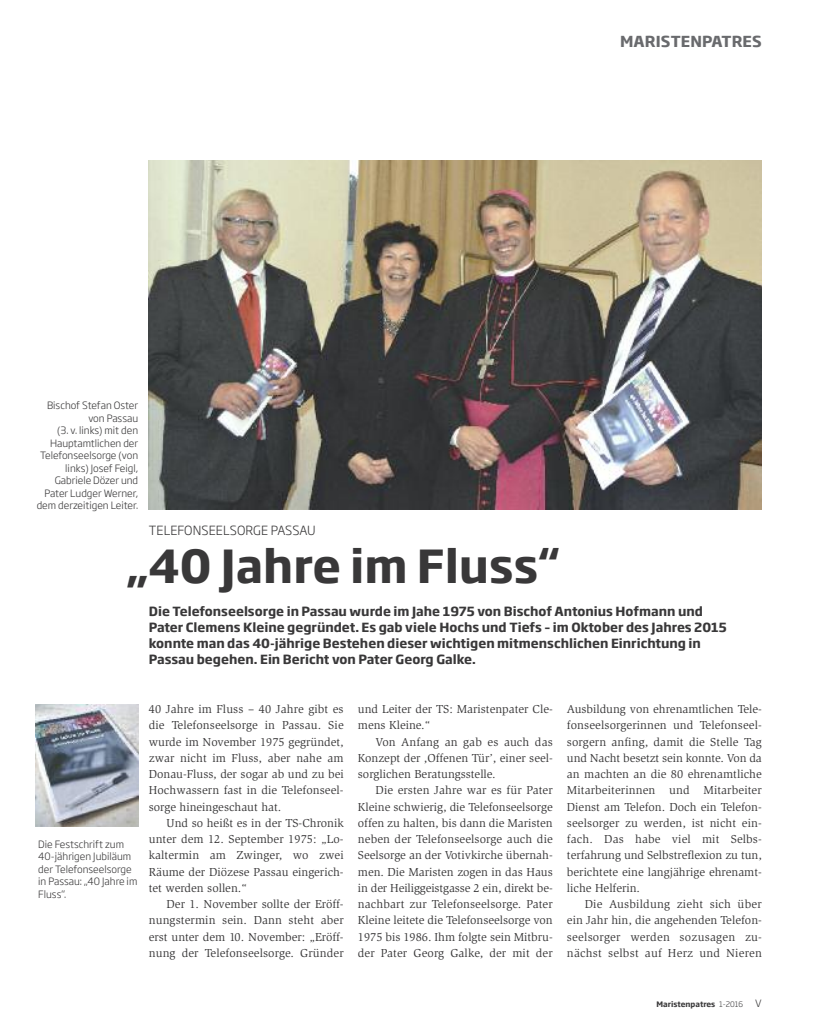
<style>
.page{position:relative;width:815px;height:1028px;background:#fff}
.page>*{position:absolute;margin:0;border:0;box-sizing:border-box;transform-origin:0 0}
.t1{font:700 45px "Soho Gothic Std";color:#393839}
.t2{font:700 15px "Soho Gothic Std";letter-spacing:.005em;color:#696a6d}
.t3{font:700 12.5px/16.2px "Soho Gothic Std";color:#393839}
.t4{font:300 12.5px "Soho Gothic Std";letter-spacing:.005em;color:#393839}
.t5{font:11.88px/16.2px "Slimbach Std";color:#393839;text-align:justify}
.t6{font:300 10px/12.5px "Soho Gothic Std";color:#393839;text-align:right}
.t7{font:700 7.5px "Soho Gothic Std";color:#393839}
.s1{font-weight:300}
.s2{font-weight:300;font-size:10px}
</style>
<div class="page">
<img style="left:149px;top:160px;width:613px;height:350px">
<img style="left:35px;top:704px;width:103px;height:122px">
<p class="t6" style="left:37px;top:400px;width:103px">Bischof Stefan Oster von Passau<br>(3. v. links) mit den<br>Hauptamtlichen der<br>Telefonseelsorge (von links) Josef Feigl,<br>Gabriele Dözer und<br>Pater Ludger Werner, dem derzeitigen Leiter.</p>
<p class="t2" style="left:620px;top:33px;width:143px">MARISTENPATRES</p>
<p class="t4" style="left:149px;top:524px;width:168px">TELEFONSEELSORGE PASSAU</p>
<h1 class="t1" style="left:126px;top:541px;width:435px">„40 Jahre im Fluss“</h1>
<p class="t3" style="left:149px;top:603px;width:579px">Die Telefonseelsorge in Passau wurde im Jahe 1975 von Bischof Antonius Hofmann und Pater Clemens Kleine gegründet. Es gab viele Hochs und Tiefs – im Oktober des Jahres 2015 konnte man das 40-jährige Bestehen dieser wichtigen mitmenschlichen Einrichtung in Passau begehen. Ein Bericht von Pater Georg Galke.</p>
<p class="t6" style="left:38px;top:837px;width:101px;text-align:left">Die Festschrift zum<br>40-jährigen Jubiläum der Telefonseelsorge in Passau: „40 Jahre im<br>Fluss“.</p>
<p class="t5" style="left:149px;top:702px;width:196px">40 Jahre im Fluss – 40 Jahre gibt es die Telefonseelsorge in Passau. Sie wurde im November 1975 gegründet, zwar nicht im Fluss, aber nahe am Donau-Fluss, der sogar ab und zu bei Hochwassern fast in die Telefonseel&shy;sorge hineingeschaut hat.</p>
<p class="t5" style="left:149px;top:815px;width:196px;text-indent:18px">Und so heißt es in der TS-Chronik unter dem 12. September 1975: „Lo&shy;kaltermin am Zwinger, wo zwei Räume der Diözese Passau eingerich&shy;tet werden sollen.“</p>
<p class="t5" style="left:149px;top:897px;width:196px;text-indent:18px">Der 1. November sollte der Eröff&shy;nungstermin sein. Dann steht aber erst unter dem 10. November: „Eröff&shy;nung der Telefonseelsorge. Gründer</p>
<p class="t5" style="left:358px;top:702px;width:196px">und Leiter der TS: Maristenpater Cle&shy;mens Kleine.“</p>
<p class="t5" style="left:358px;top:734px;width:196px;text-indent:18px">Von Anfang an gab es auch das Konzept der ,Offenen Tür’, einer seel&shy;sorglichen Beratungsstelle.</p>
<p class="t5" style="left:358px;top:783px;width:196px;text-indent:18px">Die ersten Jahre war es für Pater Kleine schwierig, die Telefonseelsorge offen zu halten, bis dann die Maristen neben der Telefonseelsorge auch die Seelsorge an der Votivkirche übernah&shy;men. Die Maristen zogen in das Haus in der Heiliggeistgasse 2 ein, direkt be&shy;nachbart zur Telefonseelsorge. Pater Kleine leitete die Telefonseelsorge von 1975 bis 1986. Ihm folgte sein Mitbru&shy;der Pater Georg Galke, der mit der</p>
<p class="t5" style="left:567px;top:702px;width:196px">Ausbildung von ehrenamtlichen Tele&shy;fonseelsorgerinnen und Telefonseel&shy;sorgern anfing, damit die Stelle Tag und Nacht besetzt sein konnte. Von da an machten an die 80 ehrenamtliche Mitarbeiterinnen und Mitarbeiter Dienst am Telefon. Doch ein Telefon&shy;seelsorger zu werden, ist nicht ein&shy;fach. Das habe viel mit Selbs&shy;terfahrung und Selbstreflexion zu tun, berichtete eine langjährige ehrenamt&shy;liche Helferin.</p>
<p class="t5" style="left:567px;top:897px;width:197px;text-indent:18px">Die Ausbildung zieht sich über ein Jahr hin, die angehenden Telefon&shy;seelsorger werden sozusagen zu&shy;nächst selbst auf Herz und Nieren</p>
<p class="t7" style="left:657px;top:999px;width:107px">Maristenpatres <span class="s1">1-2016</span> <span class="s2">V</span></p>
</div>
